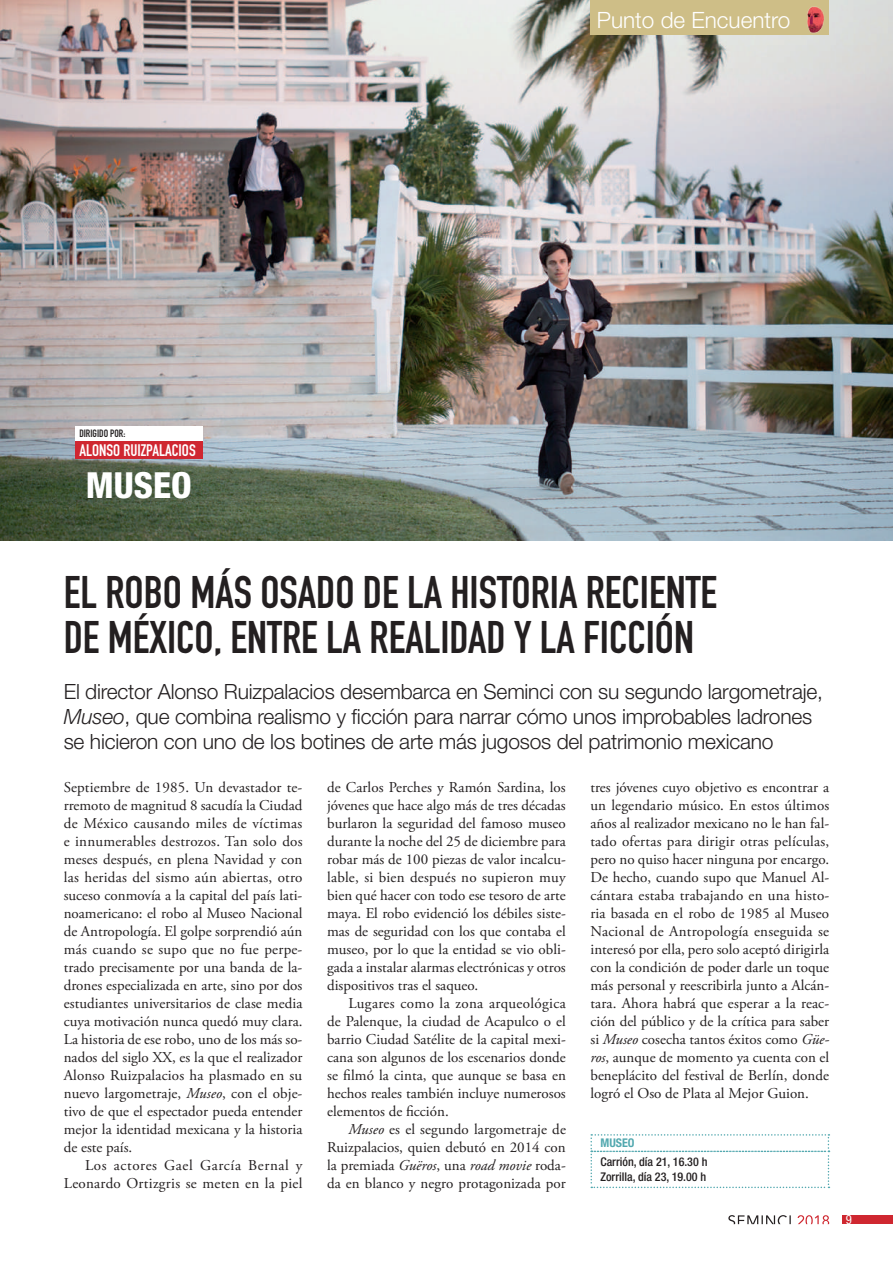
<style>
.page{position:relative;width:893px;height:1263px;background:#fff}
.page>*{position:absolute;margin:0;border:0;box-sizing:border-box;transform-origin:0 0}
.t1{font:45px/45px "DIN Engschrift Std";color:#231f20}
.t2{font:800 condensed 36px "Helvetica Neue LT Std";color:#fff}
.t3{font:300 22.5px "Helvetica Neue LT Std";color:#fff}
.t4{font:300 21px/25.2px "Helvetica Neue LT Std";letter-spacing:-.01em;color:#231f20}
.t5{font:16.5px "DIN Engschrift Std";color:#fff}
.t6{font:15px/18px "Adobe Garamond Pro";color:#231f20;text-align:justify}
.t7{font:15px/18px "Adobe Garamond Pro";letter-spacing:.02em;color:#231f20;text-align:right}
.t8{font:condensed 12.75px "Helvetica Neue LT Std";color:#fff}
.t9{font:500 condensed 12px/14.4px "Helvetica Neue LT Std";color:#231f20}
.t10{font:700 condensed 12px "Helvetica Neue LT Std";color:#52a8af}
.t11{font:10.5px "DIN Engschrift Std";color:#231f20}
.s1{font-style:italic}
</style>
<div class="page">
<div style="left:843px;top:1215px;width:50px;height:9px;background:#cf2730"></div>
<svg style="left:798px;top:1215px;width:31px;height:9px"></svg>
<svg style="left:728px;top:1215px;width:63px;height:9px"></svg>
<img style="left:0;top:0;width:893px;height:540px">
<div style="left:75px;top:426px;width:128px;height:15px;background:#fff"></div>
<div style="left:75px;top:441px;width:128px;height:18px;background:#cf2730"></div>
<svg style="left:590px;top:1134px;width:239px;height:54px"></svg>
<div style="left:590px;top:0;width:239px;height:35px;background:#cebe87"></div>
<img style="left:801px;top:3px;width:29px;height:34px">
<h3 class="t3" style="left:597px;top:6px;width:195px">Punto de Encuentro</h3>
<p class="t11" style="left:79px;top:428px;width:47px">DIRIGIDO POR:</p>
<p class="t5" style="left:79px;top:440px;width:118px">ALONSO RUIZPALACIOS</p>
<h2 class="t2" style="left:86px;top:463px;width:108px">MUSEO</h2>
<h1 class="t1" style="left:64px;top:570px;width:655px">EL ROBO MÁS OSADO DE LA HISTORIA RECIENTE<br>DE MÉXICO, ENTRE LA REALIDAD Y LA FICCIÓN</h1>
<p class="t4" style="left:64px;top:678px;width:761px">El director Alonso Ruizpalacios desembarca en Seminci con su segundo largometraje,<br><span class="s1">Museo</span>, que combina realismo y ficción para narrar cómo unos improbables ladrones se hicieron con uno de los botines de arte más jugosos del patrimonio mexicano</p>
<p class="t6" style="left:64px;top:779px;width:240px">Septiembre de 1985. Un devastador te&shy;rremoto de magnitud 8 sacudía la Ciudad de México causando miles de víctimas e innumerables destrozos. Tan solo dos meses después, en plena Navidad y con las heridas del sismo aún abiertas, otro suceso conmovía a la capital del país lati&shy;noamericano: el robo al Museo Nacional de Antropología. El golpe sorprendió aún más cuando se supo que no fue perpe&shy;trado precisamente por una banda de la&shy;drones especializada en arte, sino por dos estudiantes universitarios de clase media cuya motivación nunca quedó muy clara.<br>La historia de ese robo, uno de los más so&shy;nados del siglo XX, es la que el realizador Alonso Ruizpalacios ha plasmado en su nuevo largometraje, <span class="s1">Museo</span>, con el obje&shy;tivo de que el espectador pueda entender mejor la identidad mexicana y la historia de este país.</p>
<p class="t7" style="left:64px;top:1157px;width:240px">Los actores Gael García Bernal y<br>Leonardo Ortizgris se meten en la piel</p>
<p class="t6" style="left:327px;top:779px;width:240px">de Carlos Perches y Ramón Sardina, los jóvenes que hace algo más de tres décadas burlaron la seguridad del famoso museo durante la noche del 25 de diciembre para robar más de 100 piezas de valor incalcu&shy;lable, si bien después no supieron muy bien qué hacer con todo ese tesoro de arte maya. El robo evidenció los débiles siste&shy;mas de seguridad con los que contaba el museo, por lo que la entidad se vio obli&shy;gada a instalar alarmas electrónicas y otros dispositivos tras el saqueo.</p>
<p class="t6" style="left:327px;top:995px;width:240px;text-indent:21px">Lugares como la zona arqueológica de Palenque, la ciudad de Acapulco o el barrio Ciudad Satélite de la capital mexi&shy;cana son algunos de los escenarios donde se filmó la cinta, que aunque se basa en hechos reales también incluye numerosos elementos de ficción.</p>
<p class="t6" style="left:327px;top:1121px;width:240px;text-indent:21px"><span class="s1">Museo</span> es el segundo largometraje de Ruizpalacios, quien debutó en 2014 con la premiada <span class="s1">Guëros</span>, una <span class="s1">road movie</span> roda&shy;da en blanco y negro protagonizada por</p>
<p class="t6" style="left:590px;top:779px;width:240px">tres jóvenes cuyo objetivo es encontrar a un legendario músico. En estos últimos años al realizador mexicano no le han fal&shy;tado ofertas para dirigir otras películas, pero no quiso hacer ninguna por encargo.<br>De hecho, cuando supo que Manuel Al&shy;cántara estaba trabajando en una histo&shy;ria basada en el robo de 1985 al Museo Nacional de Antropología enseguida se interesó por ella, pero solo aceptó dirigirla con la condición de poder darle un toque más personal y reescribirla junto a Alcán&shy;tara. Ahora habrá que esperar a la reac&shy;ción del público y de la crítica para saber si <span class="s1">Museo</span> cosecha tantos éxitos como <span class="s1">Güe&shy;ros</span>, aunque de momento ya cuenta con el beneplácito del festival de Berlín, donde logró el Oso de Plata al Mejor Guion.</p>
<p class="t10" style="left:600px;top:1136px;width:36px">MUSEO</p>
<p class="t9" style="left:600px;top:1155px;width:108px">Carrión, día 21, 16.30 h<br>Zorrilla, día 23, 19.00 h</p>
<p class="t8" style="left:846px;top:1212px;width:8px">9</p>
</div>
